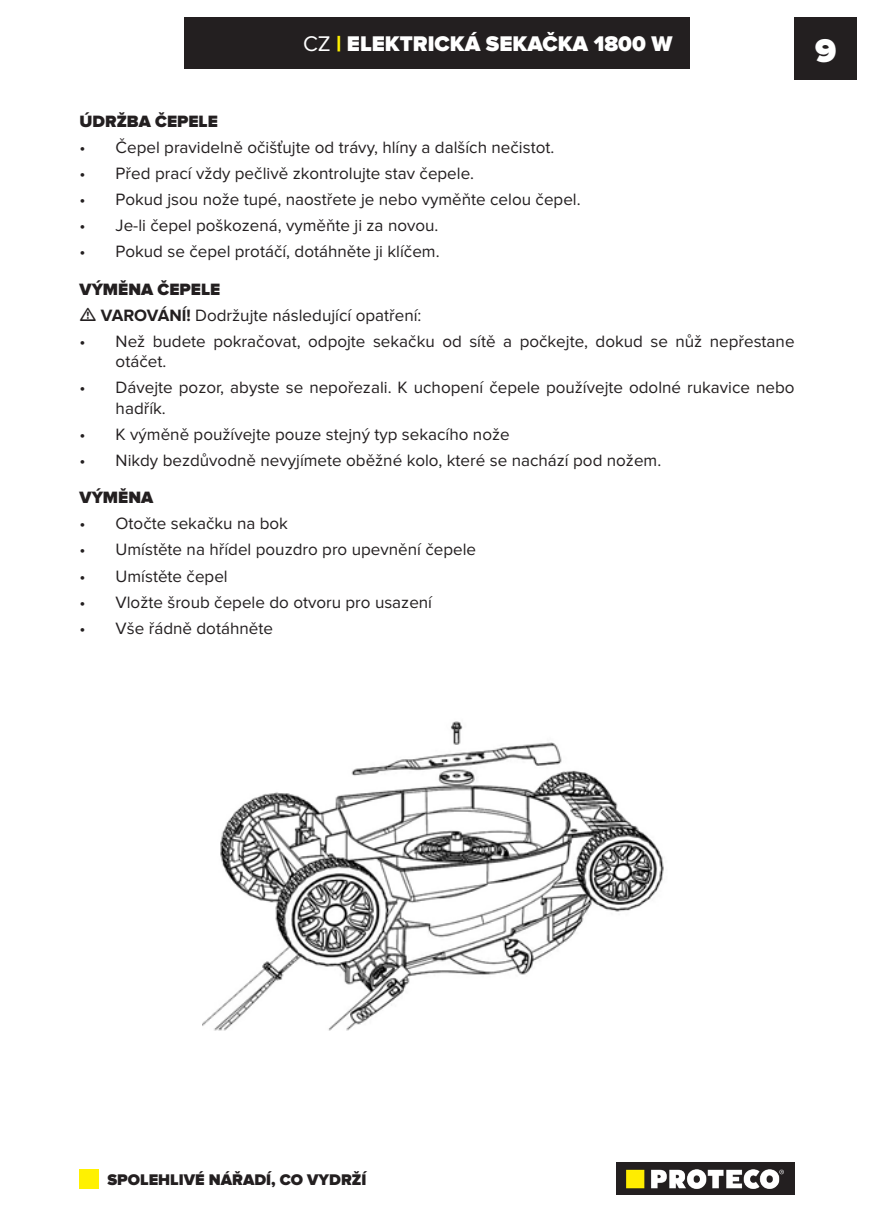
<style>
.page{position:relative;width:874px;height:1225px;background:#fff}
.page>*{position:absolute;margin:0;border:0;box-sizing:border-box;transform-origin:0 0}
.t1{font:900 34px "Proxima Nova";color:#fff}
.t2{font:900 22px "Proxima Nova";color:#fff}
.t3{font:17px/20.4px "Proxima Nova";color:#231f20}
.t4{font:900 17px "Proxima Nova";color:#231f20}
.t5{font:900 16px "Proxima Nova";color:#231f20}
.s1{font-weight:400}
.s2{color:#fff101}
.s3{font-weight:700}
</style>
<div class="page">
<div style="left:794px;top:17px;width:62px;height:62px;background:#231f20"></div>
<div style="left:184px;top:17px;width:505px;height:51px;background:#231f20"></div>
<img style="left:616px;top:1162px;width:178px;height:33px">
<div style="left:79px;top:1169px;width:20px;height:19px;background:#fff101"></div>
<img style="left:202px;top:721px;width:462px;height:309px">
<p class="t2" style="left:303px;top:31px;width:371px"><span class="s1">CZ</span> <span class="s2">|</span> ELEKTRICKÁ SEKAČKA 1800 W</p>
<h1 class="t1" style="left:814px;top:31px;width:23px">9</h1>
<p class="t4" style="left:80px;top:111px;width:140px">ÚDRŽBA ČEPELE</p>
<p class="t3" style="left:80px;top:138px;width:476px">• Čepel pravidelně očišťujte od trávy, hlíny a dalších nečistot.</p>
<p class="t3" style="left:80px;top:164px;width:396px">• Před prací vždy pečlivě zkontrolujte stav čepele.</p>
<p class="t3" style="left:80px;top:190px;width:502px">• Pokud jsou nože tupé, naostřete je nebo vyměňte celou čepel.</p>
<p class="t3" style="left:80px;top:216px;width:360px">• Je-li čepel poškozená, vyměňte ji za novou.</p>
<p class="t3" style="left:80px;top:242px;width:361px">• Pokud se čepel protáčí, dotáhněte ji klíčem.</p>
<p class="t4" style="left:80px;top:279px;width:142px">VÝMĚNA ČEPELE</p>
<p class="t3" style="left:101px;top:306px;width:322px"><span class="s3">VAROVÁNÍ!</span> Dodržujte následující opatření:</p>
<p class="t3" style="left:116px;top:332px;width:680px;text-indent:-36px">• Než budete pokračovat, odpojte sekačku od sítě a počkejte, dokud se nůž nepřestane otáčet.</p>
<p class="t3" style="left:116px;top:378px;width:680px;text-indent:-36px">• Dávejte pozor, abyste se nepořezali. K uchopení čepele používejte odolné rukavice nebo hadřík.</p>
<p class="t3" style="left:80px;top:425px;width:431px">• K výměně používejte pouze stejný typ sekacího nože</p>
<p class="t3" style="left:80px;top:451px;width:583px">• Nikdy bezdůvodně nevyjímete oběžné kolo, které se nachází pod nožem.</p>
<p class="t4" style="left:80px;top:488px;width:75px">VÝMĚNA</p>
<p class="t3" style="left:80px;top:514px;width:210px">• Otočte sekačku na bok</p>
<p class="t3" style="left:80px;top:540px;width:398px">• Umístěte na hřídel pouzdro pro upevnění čepele</p>
<p class="t3" style="left:80px;top:566px;width:150px">• Umístěte čepel</p>
<p class="t3" style="left:80px;top:592px;width:354px">• Vložte šroub čepele do otvoru pro usazení</p>
<p class="t3" style="left:80px;top:618px;width:195px">• Vše řádně dotáhněte</p>
<p class="t5" style="left:107px;top:1170px;width:260px">SPOLEHLIVÉ NÁŘADÍ, CO VYDRŽÍ</p>
</div>
